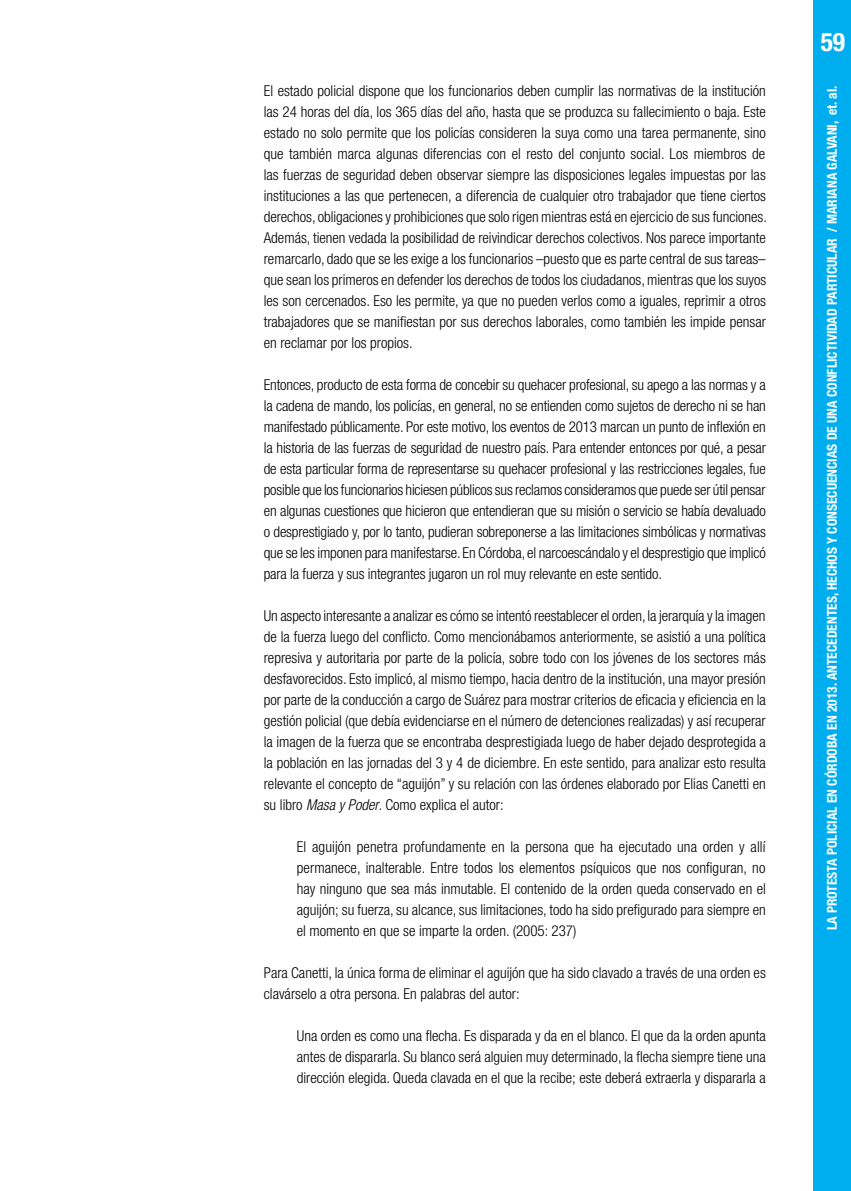
<style>
.page{position:relative;width:851px;height:1191px;background:#fff}
.page>*{position:absolute;margin:0;border:0;box-sizing:border-box;transform-origin:0 0}
.t1{font:700 condensed 25.5px "Helvetica Neue LT Std";color:#fff}
.t2{font:300 condensed 15px/21px "Helvetica Neue LT Std";color:#000;text-align:justify}
.t3{font:700 condensed 13.5px "Helvetica Neue LT Std";color:#fff}
.s1{font-style:italic}
</style>
<div class="page">
<div style="left:813px;top:0;width:37px;height:1191px;background:#00aeef"></div>
<p class="t2" style="left:264px;top:80px;width:504px">El estado policial dispone que los funcionarios deben cumplir las normativas de la institución las 24 horas del día, los 365 días del año, hasta que se produzca su fallecimiento o baja. Este estado no solo permite que los policías consideren la suya como una tarea permanente, sino que también marca algunas diferencias con el resto del conjunto social. Los miembros de las fuerzas de seguridad deben observar siempre las disposiciones legales impuestas por las instituciones a las que pertenecen, a diferencia de cualquier otro trabajador que tiene ciertos derechos, obligaciones y prohibiciones que solo rigen mientras está en ejercicio de sus funciones.<br>Además, tienen vedada la posibilidad de reivindicar derechos colectivos. Nos parece importante remarcarlo, dado que se les exige a los funcionarios –puesto que es parte central de sus tareas– que sean los primeros en defender los derechos de todos los ciudadanos, mientras que los suyos les son cercenados. Eso les permite, ya que no pueden verlos como a iguales, reprimir a otros trabajadores que se manifiestan por sus derechos laborales, como también les impide pensar en reclamar por los propios.</p>
<p class="t2" style="left:264px;top:374px;width:503px">Entonces, producto de esta forma de concebir su quehacer profesional, su apego a las normas y a la cadena de mando, los policías, en general, no se entienden como sujetos de derecho ni se han manifestado públicamente. Por este motivo, los eventos de 2013 marcan un punto de inflexión en la historia de las fuerzas de seguridad de nuestro país. Para entender entonces por qué, a pesar de esta particular forma de representarse su quehacer profesional y las restricciones legales, fue posible que los funcionarios hiciesen públicos sus reclamos consideramos que puede ser útil pensar en algunas cuestiones que hicieron que entendieran que su misión o servicio se había devaluado o desprestigiado y, por lo tanto, pudieran sobreponerse a las limitaciones simbólicas y normativas que se les imponen para manifestarse. En Córdoba, el narcoescándalo y el desprestigio que implicó para la fuerza y sus integrantes jugaron un rol muy relevante en este sentido.</p>
<p class="t2" style="left:264px;top:605px;width:503px">Un aspecto interesante a analizar es cómo se intentó reestablecer el orden, la jerarquía y la imagen de la fuerza luego del conflicto. Como mencionábamos anteriormente, se asistió a una política represiva y autoritaria por parte de la policía, sobre todo con los jóvenes de los sectores más desfavorecidos. Esto implicó, al mismo tiempo, hacia dentro de la institución, una mayor presión por parte de la conducción a cargo de Suárez para mostrar criterios de eficacia y eficiencia en la gestión policial (que debía evidenciarse en el número de detenciones realizadas) y así recuperar la imagen de la fuerza que se encontraba desprestigiada luego de haber dejado desprotegida a la población en las jornadas del 3 y 4 de diciembre. En este sentido, para analizar esto resulta relevante el concepto de “aguijón” y su relación con las órdenes elaborado por Elias Canetti en su libro <span class="s1">Masa y Poder</span>. Como explica el autor:</p>
<p class="t2" style="left:297px;top:836px;width:470px">El aguijón penetra profundamente en la persona que ha ejecutado una orden y allí permanece, inalterable. Entre todos los elementos psíquicos que nos configuran, no hay ninguno que sea más inmutable. El contenido de la orden queda conservado en el aguijón; su fuerza, su alcance, sus limitaciones, todo ha sido prefigurado para siempre en el momento en que se imparte la orden. (2005: 237)</p>
<p class="t2" style="left:264px;top:962px;width:503px">Para Canetti, la única forma de eliminar el aguijón que ha sido clavado a través de una orden es clavárselo a otra persona. En palabras del autor:</p>
<p class="t2" style="left:297px;top:1025px;width:470px">Una orden es como una flecha. Es disparada y da en el blanco. El que da la orden apunta antes de dispararla. Su blanco será alguien muy determinado, la flecha siempre tiene una dirección elegida. Queda clavada en el que la recibe; este deberá extraerla y dispararla a</p>
<h1 class="t1" style="left:820px;top:27px;width:26px">59</h1>
<p class="t3" style="left:823px;top:930px;width:846px;rotate:-90deg">LA PROTESTA POLICIAL EN CÓRDOBA EN 2013. ANTECEDENTES, HECHOS Y CONSECUENCIAS DE UNA CONFLICTIVIDAD PARTICULAR / MARIANA GALVANI, et. al.</p>
</div>
